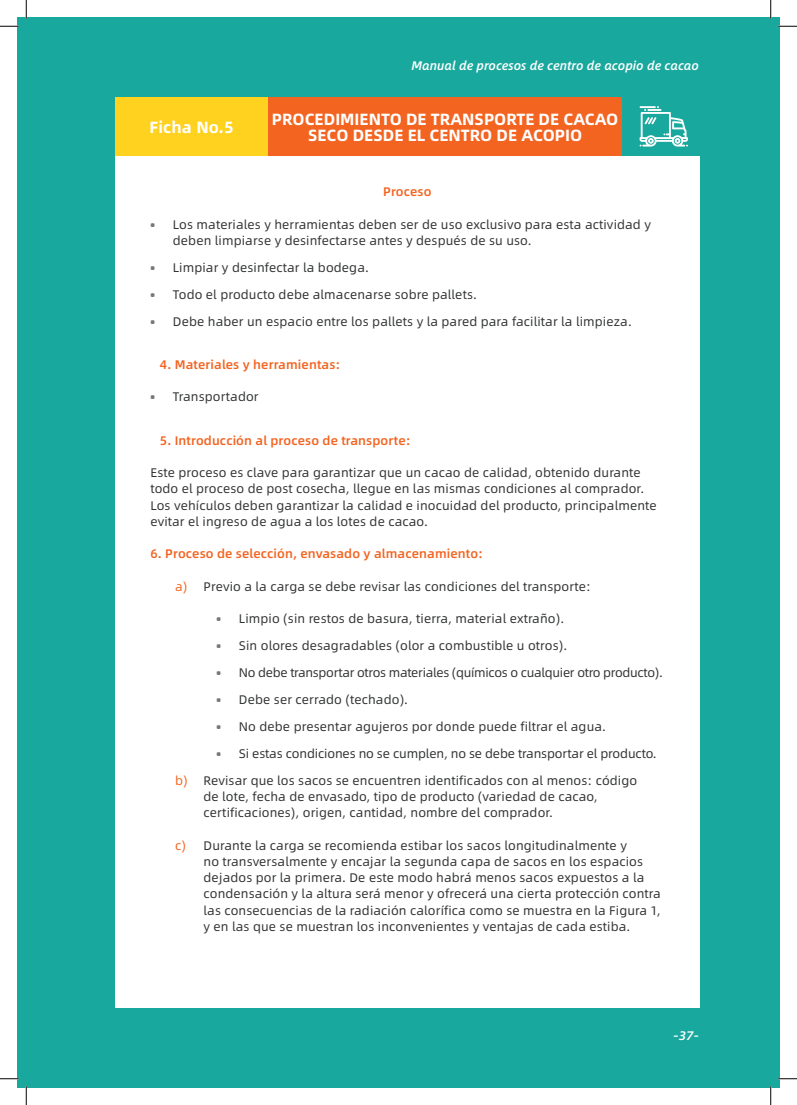
<style>
.page{position:relative;width:797px;height:1105px;background:#fff}
.page>*{position:absolute;margin:0;border:0;box-sizing:border-box;transform-origin:0 0}
.t1{font:700 16.25px/16.2px "Alibaba Sans";color:#fff;text-align:center}
.t2{font:12.5px/16.2px "Alibaba Sans";letter-spacing:.01em;color:#313232}
.t3{font:12.5px/26.9px "Alibaba Sans";letter-spacing:-.01em;color:#313232}
.t4{font:500 12.5px "Alibaba Sans";letter-spacing:.01em;color:#f36421}
.t5{font:12.5px "Alibaba Sans";letter-spacing:-.025em;color:#313232}
.t6{font:italic 500 12.5px "Alibaba Sans";letter-spacing:.01em;color:#fff}
.s1{font-weight:700;color:#77777a}
.s2{color:#f36421}
</style>
<div class="page">
<div style="left:17px;top:17px;width:9px;height:1070px;background:#19a89d"></div>
<div style="left:26px;top:17px;width:753px;height:1070px;background:#19a89d"></div>
<div style="left:115px;top:97px;width:584px;height:911px;background:#fff"></div>
<div style="left:622px;top:93px;width:82px;height:63px;background:#19a89d"></div>
<div style="left:115px;top:97px;width:153px;height:59px;background:#ffd220"></div>
<div style="left:268px;top:97px;width:354px;height:59px;background:#f36421"></div>
<svg style="left:639px;top:106px;width:49px;height:41px"></svg>
<svg style="left:0;top:25px;width:19px;height:2px"></svg>
<svg style="left:778px;top:25px;width:19px;height:2px"></svg>
<svg style="left:0;top:1078px;width:19px;height:1px"></svg>
<svg style="left:778px;top:1078px;width:19px;height:1px"></svg>
<svg style="left:25px;top:0;width:2px;height:19px"></svg>
<svg style="left:25px;top:1086px;width:2px;height:19px"></svg>
<svg style="left:770px;top:0;width:1px;height:19px"></svg>
<svg style="left:770px;top:1086px;width:1px;height:19px"></svg>
<p class="t6" style="left:411px;top:55px;width:289px">Manual de procesos de centro de acopio de cacao</p>
<h1 class="t1" style="left:149px;top:118px;width:86px">Ficha No.5</h1>
<h1 class="t1" style="left:272px;top:110px;width:348px">PROCEDIMIENTO DE TRANSPORTE DE CACAO<br>SECO DESDE EL CENTRO DE ACOPIO</h1>
<p class="t4" style="left:383px;top:182px;width:50px">Proceso</p>
<p class="t2" style="left:173px;top:216px;width:479px;text-indent:-22px"><span class="s1">•</span> Los materiales y herramientas deben ser de uso exclusivo para esta actividad y deben limpiarse y desinfectarse antes y después de su uso.</p>
<p class="t2" style="left:150px;top:259px;width:220px"><span class="s1">•</span> Limpiar y desinfectar la bodega.</p>
<p class="t2" style="left:150px;top:286px;width:328px"><span class="s1">•</span> Todo el producto debe almacenarse sobre pallets.</p>
<p class="t2" style="left:150px;top:312px;width:483px"><span class="s1">•</span> Debe haber un espacio entre los pallets y la pared para facilitar la limpieza.</p>
<p class="t4" style="left:160px;top:355px;width:182px">4. Materiales y herramientas:</p>
<p class="t2" style="left:150px;top:388px;width:110px"><span class="s1">•</span> Transportador</p>
<p class="t4" style="left:160px;top:430px;width:252px">5. Introducción al proceso de transporte:</p>
<p class="t2" style="left:150px;top:464px;width:508px">Este proceso es clave para garantizar que un cacao de calidad, obtenido durante todo el proceso de post cosecha, llegue en las mismas condiciones al comprador.<br>Los vehículos deben garantizar la calidad e inocuidad del producto, principalmente evitar el ingreso de agua a los lotes de cacao.</p>
<p class="t4" style="left:150px;top:544px;width:334px">6. Proceso de selección, envasado y almacenamiento:</p>
<p class="t2" style="left:175px;top:577px;width:417px"><span class="s2">a)</span> Previo a la carga se debe revisar las condiciones del transporte:</p>
<p class="t2" style="left:216px;top:610px;width:349px"><span class="s1">•</span> Limpio (sin restos de basura, tierra, material extraño).</p>
<p class="t2" style="left:216px;top:637px;width:352px"><span class="s1">•</span> Sin olores desagradables (olor a combustible u otros).</p>
<p class="t5" style="left:216px;top:663px;width:448px"><span class="s1">•</span> No debe transportar otros materiales (químicos o cualquier otro producto).</p>
<p class="t2" style="left:216px;top:691px;width:193px"><span class="s1">•</span> Debe ser cerrado (techado).</p>
<p class="t2" style="left:216px;top:717px;width:391px"><span class="s1">•</span> No debe presentar agujeros por donde puede filtrar el agua.</p>
<p class="t3" style="left:175px;top:739px;width:483px;text-indent:41px"><span class="s1">•</span> Si estas condiciones no se cumplen, no se debe transportar el producto. <span class="s2">b)</span> Revisar que los sacos se encuentren identificados con al menos: código</p>
<p class="t2" style="left:203px;top:787px;width:396px">de lote, fecha de envasado, tipo de producto (variedad de cacao, certificaciones), origen, cantidad, nombre del comprador.</p>
<p class="t2" style="left:203px;top:836px;width:459px;text-indent:-28px"><span class="s2">c)</span> Durante la carga se recomienda estibar los sacos longitudinalmente y<br>no transversalmente y encajar la segunda capa de sacos en los espacios dejados por la primera. De este modo habrá menos sacos expuestos a la condensación y la altura será menor y ofrecerá una cierta protección contra las consecuencias de la radiación calorífica como se muestra en la Figura 1, y en las que se muestran los inconvenientes y ventajas de cada estiba.</p>
<p class="t6" style="left:673px;top:1025px;width:27px">-37-</p>
</div>
